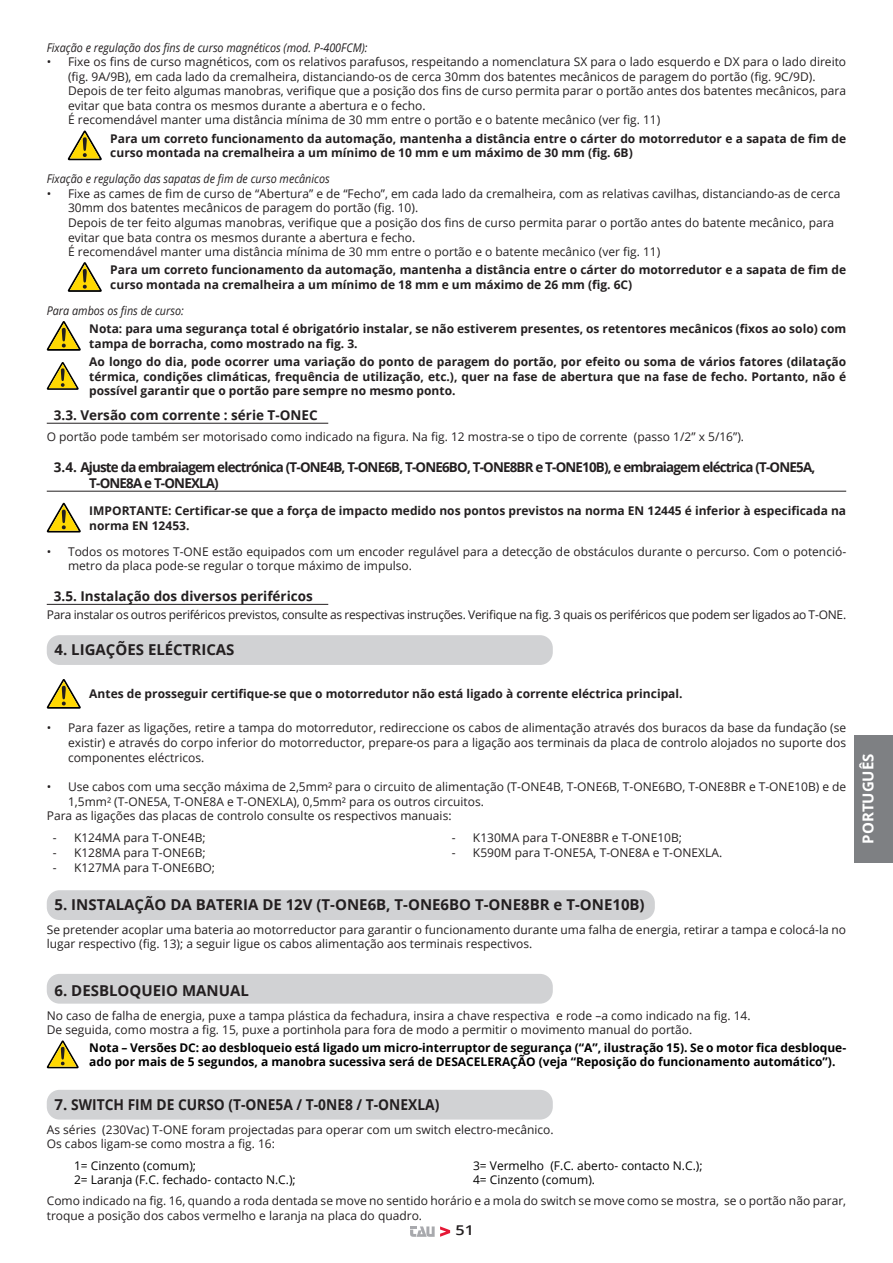
<style>
.page{position:relative;width:893px;height:1263px;background:#fff}
.page>*{position:absolute;margin:0;border:0;box-sizing:border-box;transform-origin:0 0}
.Titolo{font:700 15px "Open Sans";color:#231f20}
.t1{font:700 15px "Open Sans";color:#fff}
.Sottotitolo{font:700 13.5px "Open Sans";letter-spacing:-.06em;color:#231f20}
.Sottotitolo-2{font:700 13.5px "Open Sans";color:#231f20}
.t2{font:600 13.5px "Open Sans";color:#231f20;scale:1.2 1}
.Stacco_5{font:12px/14.5px "Open Sans";color:#231f20}
.Rientro_10G{font:700 12px/14.5px "Open Sans";color:#231f20}
.Testo_G{font:700 12px/14.5px "Open Sans";color:#231f20;text-align:justify}
.t3{font:700 12px/14.7px "Open Sans";color:#000}
.Testo{font:12px "Open Sans";letter-spacing:-.02em;color:#231f20}
.Testo_Italic{font:italic 12px "Open Sans";color:#231f20;scale:.9 1}
.t4{font:12px "Open Sans";color:#000}
</style>
<div class="page">
<svg style="left:410px;top:1226px;width:40px;height:11px"></svg>
<svg style="left:68px;top:130px;width:34px;height:30px"></svg>
<svg style="left:68px;top:262px;width:34px;height:30px"></svg>
<svg style="left:47px;top:321px;width:34px;height:30px"></svg>
<svg style="left:47px;top:362px;width:32px;height:28px"></svg>
<hr style="left:47px;top:423px;width:281px;height:1px;background:#231f20">
<hr style="left:47px;top:491px;width:799px;height:1px;background:#231f20">
<svg style="left:47px;top:503px;width:34px;height:29px"></svg>
<hr style="left:47px;top:604px;width:281px;height:1px;background:#231f20">
<div style="left:47px;top:635px;width:506px;height:30px;background:#d1d2d4;border-radius:13px"></div>
<svg style="left:47px;top:679px;width:34px;height:30px"></svg>
<div style="left:47px;top:890px;width:608px;height:30px;background:#d1d2d4;border-radius:13px"></div>
<div style="left:47px;top:974px;width:506px;height:30px;background:#d1d2d4;border-radius:13px"></div>
<svg style="left:47px;top:1040px;width:32px;height:28px"></svg>
<div style="left:47px;top:1090px;width:506px;height:29px;background:#d1d2d4;border-radius:13px"></div>
<div style="left:855px;top:736px;width:38px;height:127px;background:#7e8083"></div>
<p class="Testo_Italic" style="left:47px;top:39px;width:358px">Fixação e regulação dos fins de curso magnéticos (mod. P-400FCM):</p>
<p class="Stacco_5" style="left:68px;top:54px;width:780px;text-indent:-21px">• Fixe os fins de curso magnéticos, com os relativos parafusos, respeitando a nomenclatura SX para o lado esquerdo e DX para o lado direito (fig. 9A/9B), em cada lado da cremalheira, distanciando-os de cerca 30mm dos batentes mecânicos de paragem do portão (fig. 9C/9D).</p>
<p class="Stacco_5" style="left:68px;top:83px;width:780px">Depois de ter feito algumas manobras, verifique que a posição dos fins de curso permita parar o portão antes dos batentes mecânicos, para evitar que bata contra os mesmos durante a abertura e o fecho.</p>
<p class="Stacco_5" style="left:68px;top:113px;width:594px">É recomendável manter uma distância mínima de 30 mm entre o portão e o batente mecânico (ver fig. 11)</p>
<p class="Rientro_10G" style="left:110px;top:131px;width:737px">Para um correto funcionamento da automação, mantenha a distância entre o cárter do motorredutor e a sapata de fim de curso montada na cremalheira a um mínimo de 10 mm e um máximo de 30 mm (fig. 6B)</p>
<p class="Testo_Italic" style="left:47px;top:171px;width:316px">Fixação e regulação das sapatas de fim de curso mecânicos</p>
<p class="Stacco_5" style="left:68px;top:186px;width:774px;text-indent:-21px">• Fixe as cames de fim de curso de “Abertura” e de “Fecho”, em cada lado da cremalheira, com as relativas cavilhas, distanciando-as de cerca<br>30mm dos batentes mecânicos de paragem do portão (fig. 10).</p>
<p class="Stacco_5" style="left:68px;top:215px;width:768px">Depois de ter feito algumas manobras, verifique que a posição dos fins de curso permita parar o portão antes do batente mecânico, para evitar que bata contra os mesmos durante a abertura e fecho.</p>
<p class="Stacco_5" style="left:68px;top:244px;width:594px">É recomendável manter uma distância mínima de 30 mm entre o portão e o batente mecânico (ver fig. 11)</p>
<p class="Rientro_10G" style="left:110px;top:262px;width:737px">Para um correto funcionamento da automação, mantenha a distância entre o cárter do motorredutor e a sapata de fim de curso montada na cremalheira a um mínimo de 18 mm e um máximo de 26 mm (fig. 6C)</p>
<p class="Testo_Italic" style="left:47px;top:302px;width:154px">Para ambos os fins de curso:</p>
<p class="Rientro_10G" style="left:89px;top:321px;width:758px">Nota: para uma segurança total é obrigatório instalar, se não estiverem presentes, os retentores mecânicos (fixos ao solo) com tampa de borracha, como mostrado na fig. 3.</p>
<p class="Testo_G" style="left:89px;top:354px;width:758px">Ao longo do dia, pode ocorrer uma variação do ponto de paragem do portão, por efeito ou soma de vários fatores (dilatação térmica, condições climáticas, frequência de utilização, etc.), quer na fase de abertura que na fase de fecho. Portanto, não é possível garantir que o portão pare sempre no mesmo ponto.</p>
<p class="Sottotitolo-2" style="left:54px;top:405px;width:265px">3.3. Versão com corrente : série T-ONEC</p>
<p class="Stacco_5" style="left:47px;top:429px;width:699px">O portão pode também ser motorisado como indicado na figura. Na fig. 12 mostra-se o tipo de corrente (passo 1/2” x 5/16”).</p>
<p class="Sottotitolo" style="left:54px;top:457px;width:763px">3.4. Ajuste da embraiagem electrónica (T-ONE4B, T-ONE6B, T-ONE6BO, T-ONE8BR e T-ONE10B), e embraiagem eléctrica (T-ONE5A,</p>
<p class="Sottotitolo" style="left:89px;top:473px;width:131px">T-ONE8A e T-ONEXLA)</p>
<p class="Rientro_10G" style="left:89px;top:503px;width:758px">IMPORTANTE: Certificar-se que a força de impacto medido nos pontos previstos na norma EN 12445 é inferior à especificada na norma EN 12453.</p>
<p class="Stacco_5" style="left:68px;top:544px;width:780px;text-indent:-21px">• Todos os motores T-ONE estão equipados com um encoder regulável para a detecção de obstáculos durante o percurso. Com o potenció&shy;metro da placa pode-se regular o torque máximo de impulso.</p>
<p class="Sottotitolo-2" style="left:54px;top:586px;width:260px">3.5. Instalação dos diversos periféricos</p>
<p class="Testo" style="left:47px;top:606px;width:801px">Para instalar os outros periféricos previstos, consulte as respectivas instruções. Verifique na fig. 3 quais os periféricos que podem ser ligados ao T-ONE.</p>
<p class="Titolo" style="left:55px;top:639px;width:182px">4. LIGAÇÕES ELÉCTRICAS</p>
<p class="Rientro_10G" style="left:89px;top:686px;width:595px">Antes de prosseguir certifique-se que o motorredutor não está ligado à corrente eléctrica principal.</p>
<p class="Stacco_5" style="left:68px;top:720px;width:780px;text-align:justify;text-indent:-21px">• Para fazer as ligações, retire a tampa do motorredutor, redireccione os cabos de alimentação através dos buracos da base da fundação (se existir) e através do corpo inferior do motorreductor, prepare-os para a ligação aos terminais da placa de controlo alojados no suporte dos componentes eléctricos.</p>
<p class="Stacco_5" style="left:68px;top:779px;width:780px;text-indent:-21px">• Use cabos com uma secção máxima de 2,5mm² para o circuito de alimentação (T-ONE4B, T-ONE6B, T-ONE6BO, T-ONE8BR e T-ONE10B) e de<br>1,5mm² (T-ONE5A, T-ONE8A e T-ONEXLA), 0,5mm² para os outros circuitos.</p>
<p class="Stacco_5" style="left:47px;top:808px;width:406px">Para as ligações das placas de controlo consulte os respectivos manuais:</p>
<p class="Stacco_5" style="left:53px;top:829px;width:154px">- K124MA para T-ONE4B;</p>
<p class="Stacco_5" style="left:53px;top:845px;width:154px">- K128MA para T-ONE6B;</p>
<p class="Stacco_5" style="left:53px;top:860px;width:164px">- K127MA para T-ONE6BO;</p>
<p class="Stacco_5" style="left:452px;top:829px;width:232px">- K130MA para T-ONE8BR e T-ONE10B;</p>
<p class="Stacco_5" style="left:452px;top:845px;width:272px">- K590M para T-ONE5A, T-ONE8A e T-ONEXLA.</p>
<p class="Titolo" style="left:55px;top:893px;width:592px">5. INSTALAÇÃO DA BATERIA DE 12V (T-ONE6B, T-ONE6BO T-ONE8BR e T-ONE10B)</p>
<p class="Stacco_5" style="left:47px;top:921px;width:801px">Se pretender acoplar uma bateria ao motorreductor para garantir o funcionamento durante uma falha de energia, retirar a tampa e colocá-la no lugar respectivo (fig. 13); a seguir ligue os cabos alimentação aos terminais respectivos.</p>
<p class="Titolo" style="left:55px;top:980px;width:196px">6. DESBLOQUEIO MANUAL</p>
<p class="Stacco_5" style="left:47px;top:1008px;width:705px">No caso de falha de energia, puxe a tampa plástica da fechadura, insira a chave respectiva e rode –a como indicado na fig. 14.</p>
<p class="Stacco_5" style="left:47px;top:1022px;width:647px">De seguida, como mostra a fig. 15, puxe a portinhola para fora de modo a permitir o movimento manual do portão.</p>
<p class="t3" style="left:89px;top:1039px;width:758px">Nota – Versões DC: ao desbloqueio está ligado um micro-interruptor de segurança (“A”, ilustração 15). Se o motor fica desbloque&shy;ado por mais de 5 segundos, a manobra sucessiva será de DESACELERAÇÃO (veja “Reposição do funcionamento automático”).</p>
<p class="Titolo" style="left:55px;top:1094px;width:386px">7. SWITCH FIM DE CURSO (T-ONE5A / T-0NE8 / T-ONEXLA)</p>
<p class="Stacco_5" style="left:47px;top:1122px;width:508px">As séries (230Vac) T-ONE foram projectadas para operar com um switch electro-mecânico.</p>
<p class="Stacco_5" style="left:47px;top:1136px;width:230px">Os cabos ligam-se como mostra a fig. 16:</p>
<p class="t4" style="left:74px;top:1157px;width:124px">1= Cinzento (comum);</p>
<p class="t4" style="left:74px;top:1172px;width:223px">2= Laranja (F.C. fechado- contacto N.C.);</p>
<p class="t4" style="left:473px;top:1157px;width:231px">3= Vermelho (F.C. aberto- contacto N.C.);</p>
<p class="t4" style="left:473px;top:1172px;width:124px">4= Cinzento (comum).</p>
<p class="Stacco_5" style="left:47px;top:1193px;width:801px">Como indicado na fig. 16, quando a roda dentada se move no sentido horário e a mola do switch se move como se mostra, se o portão não parar, troque a posição dos cabos vermelho e laranja na placa do quadro.</p>
<p class="t2" style="left:455px;top:1220px;width:17px">51</p>
<p class="t1" style="left:857px;top:844px;width:92px;rotate:-90deg">PORTUGUÊS</p>
</div>
